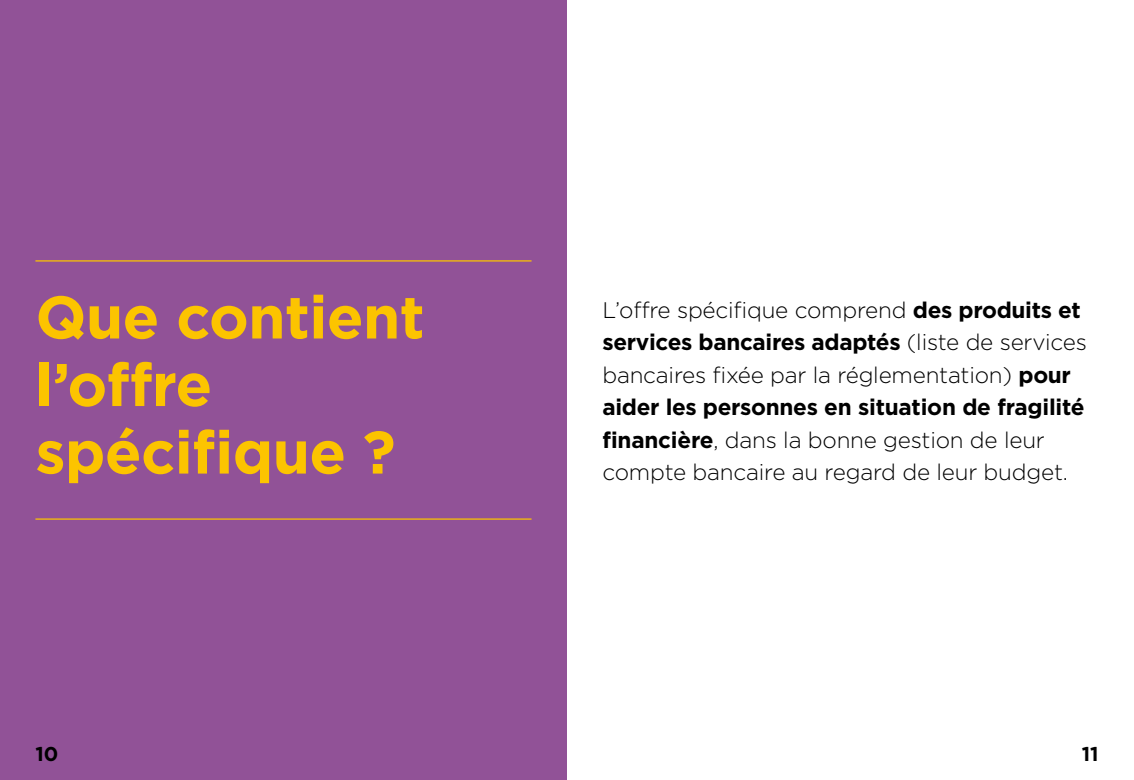
<style>
.page{position:relative;width:1134px;height:780px;background:#fff}
.page>*{position:absolute;margin:0;border:0;box-sizing:border-box;transform-origin:0 0}
.H1_-_chapitres{font:700 60px/67.5px "Gotham";letter-spacing:-.01em;color:#fcc400}
.Texte_normal{font:300 22.5px/32.5px "Gotham";letter-spacing:-.01em;color:#000}
.t1{font:700 20px "Gotham";color:#000}
.s1{font-weight:700}
</style>
<div class="page">
<div style="left:0;top:0;width:567px;height:780px;background:#915297"></div>
<hr style="left:35px;top:518px;width:496px;height:1px;background:#fcc400">
<hr style="left:35px;top:260px;width:496px;height:1px;background:#fcc400">
<h1 class="H1_-_chapitres" style="left:35px;top:283px;width:391px">Que contient l’offre spécifique ?</h1>
<p class="Texte_normal" style="left:602px;top:293px;width:486px">L’offre spécifique comprend <span class="s1">des produits et services bancaires adaptés</span> (liste de services bancaires fixée par la réglementation) <span class="s1">pour aider les personnes en situation de fragilité financière</span>, dans la bonne gestion de leur compte bancaire au regard de leur budget.</p>
<p class="t1" style="left:35px;top:740px;width:24px">10</p>
<p class="t1" style="left:1082px;top:740px;width:18px">11</p>
</div>
